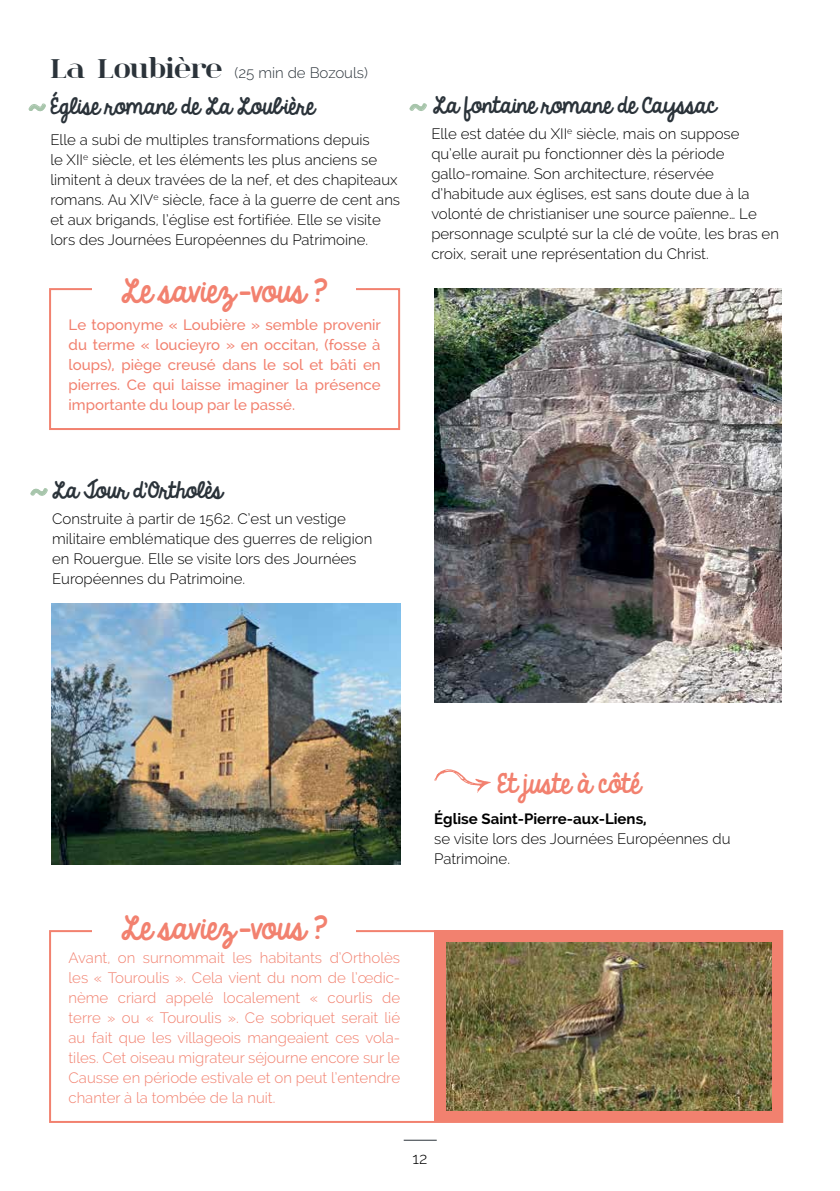
<style>
.page{position:relative;width:840px;height:1191px;background:#fff}
.page>*{position:absolute;margin:0;border:0;box-sizing:border-box;transform-origin:0 0}
.t1{font:28px "KG Always A Good Time BURLAT";color:#f2816f}
.t2{font:24px "KG Always A Good Time BURLAT";color:#f2816f}
.t3{font:20px "KG Always A Good Time BURLAT";color:#2b333a}
.t4{font:300 16px "Raleway";color:#000}
.t5{font:300 15px/20px "Raleway";color:#000}
.t6{font:300 15px/20px "Raleway";color:#f2816f;text-align:justify}
.t7{font:500 15px/20px "Raleway";color:#f2816f;text-align:justify}
.t8{font:700 15px "Raleway";color:#000}
.t9{font:300 15px "Raleway";color:#2b333a}
.s1{font-family:"spinwerad";font-weight:700;font-size:28px}
.s2{font-size:36px;color:#a7c5ab}
</style>
<div class="page">
<hr style="left:403px;top:1139px;width:33px;height:1px;background:#2b333a">
<img style="left:434px;top:288px;width:347px;height:414px">
<img style="left:52px;top:603px;width:348px;height:261px">
<div style="left:49px;top:288px;width:351px;height:142px;border:2px solid #f2816f"></div>
<div style="left:92px;top:270px;width:264px;height:32px;background:#fff"></div>
<svg style="left:434px;top:769px;width:56px;height:24px"></svg>
<div style="left:434px;top:930px;width:348px;height:192px;background:#f2816f"></div>
<img style="left:446px;top:942px;width:324px;height:168px">
<p class="t9" style="left:50px;top:64px;width:319px"><span class="s1">La Loubière</span> (25 min de Bozouls)</p>
<h3 class="t3" style="left:28px;top:91px;width:288px"><span class="s2">~</span> Église romane de La Loubière</h3>
<p class="t5" style="left:50px;top:129px;width:351px">Elle a subi de multiples transformations depuis<br>le XII<sup>e</sup> siècle, et les éléments les plus anciens se limitent à deux travées de la nef, et des chapiteaux romans. Au XIV<sup>e</sup> siècle, face à la guerre de cent ans et aux brigands, l’église est fortifiée. Elle se visite lors des Journées Européennes du Patrimoine.</p>
<h1 class="t1" style="left:121px;top:270px;width:208px">Le saviez-vous ?</h1>
<p class="t7" style="left:68px;top:314px;width:314px">Le toponyme « Loubière » semble provenir du terme « loucieyro » en occitan, (fosse à loups), piège creusé dans le sol et bâti en pierres. Ce qui laisse imaginer la présence importante du loup par le passé.</p>
<h3 class="t3" style="left:408px;top:90px;width:309px"><span class="s2">~</span> La fontaine romane de Cayssac</h3>
<p class="t5" style="left:431px;top:124px;width:349px">Elle est datée du XII<sup>e</sup> siècle, mais on suppose qu’elle aurait pu fonctionner dès la période gallo-romaine. Son architecture, réservée d’habitude aux églises, est sans doute due à la volonté de christianiser une source païenne… Le personnage sculpté sur la clé de voûte, les bras en croix, serait une représentation du Christ.</p>
<h3 class="t3" style="left:29px;top:475px;width:194px"><span class="s2">~</span> La Tour d’Ortholès</h3>
<p class="t5" style="left:52px;top:508px;width:321px">Construite à partir de 1562. C’est un vestige militaire emblématique des guerres de religion en Rouergue. Elle se visite lors des Journées Européennes du Patrimoine.</p>
<h1 class="t1" style="left:121px;top:907px;width:208px">Le saviez-vous ?</h1>
<p class="t6" style="left:68px;top:948px;width:333px">Avant, on surnommait les habitants d’Ortholès les « Touroulis ». Cela vient du nom de l’œdic&shy;nème criard appelé localement « courlis de terre » ou « Touroulis ». Ce sobriquet serait lié au fait que les villageois mangeaient ces vola&shy;tiles. Cet oiseau migrateur séjourne encore sur le Causse en période estivale et on peut l’entendre chanter à la tombée de la nuit.</p>
<h2 class="t2" style="left:497px;top:765px;width:144px">Et juste à côté</h2>
<p class="t8" style="left:434px;top:810px;width:214px">Église Saint-Pierre-aux-Liens,</p>
<p class="t5" style="left:434px;top:829px;width:298px">se visite lors des Journées Européennes du<br>Patrimoine.</p>
<p class="t4" style="left:412px;top:1149px;width:16px">12</p>
</div>
